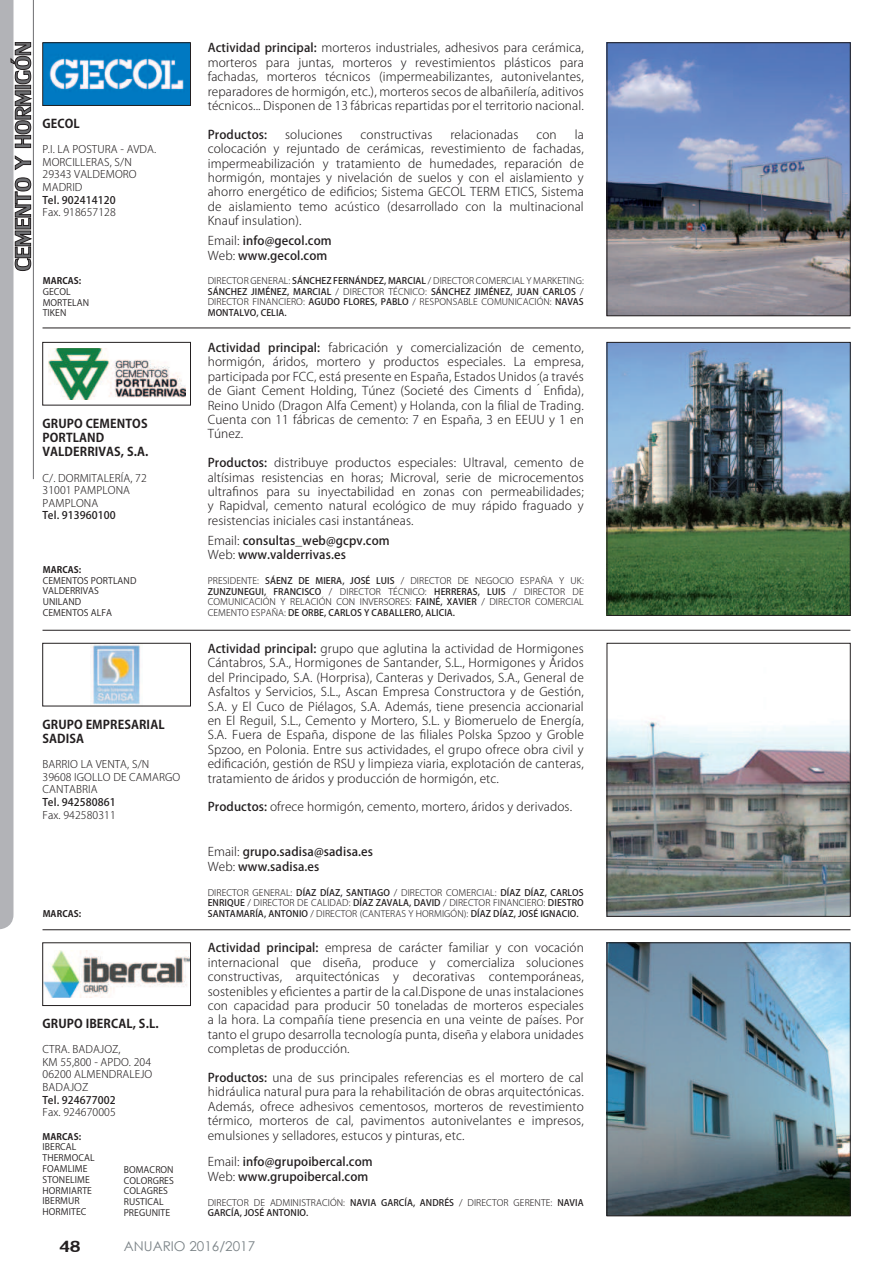
<style>
.page{position:relative;width:893px;height:1263px;background:#fff}
.page>*{position:absolute;margin:0;border:0;box-sizing:border-box;transform-origin:0 0}
.t1{font:24px "Lily UPC";color:#231f20}
.t2{font:13.5px "Century Gothic";color:#7b8387}
.t3{font:300 12px/14.4px "Koz Go Pro";letter-spacing:.01em;color:#231f20;text-align:justify}
.t4{font:500 12px/14.4px "Koz Go Pro";letter-spacing:.01em;color:#231f20}
.t5{font:700 12px/14.4px "Koz Go Pro";letter-spacing:.01em;color:#231f20}
.t6{font:300 10.5px/12.6px "Koz Go Pro";letter-spacing:.01em;color:#231f20}
.t7{font:500 10.5px "Koz Go Pro";letter-spacing:.01em;color:#231f20}
.t8{font:300 9px/10.5px "Koz Go Pro";letter-spacing:.01em;color:#231f20}
.t9{font:500 9px/10.5px "Koz Go Pro";letter-spacing:.01em;color:#231f20;text-align:justify}
.t10{font:9px/10.8px "Koz Go Pro";letter-spacing:.01em;color:#231f20}
.t11{font:700 9px "Koz Go Pro";letter-spacing:.01em;color:#231f20}
.s1{font-weight:500}
.s2{font-weight:300}
</style>
<div class="page">
<hr style="left:43px;top:328px;width:807px;height:1px;background:#231f20">
<hr style="left:43px;top:630px;width:807px;height:1px;background:#231f20">
<hr style="left:43px;top:929px;width:807px;height:1px;background:#231f20">
<img style="left:609px;top:45px;width:239px;height:269px">
<div style="left:607px;top:43px;width:243px;height:273px;border:1px solid #231f20"></div>
<img style="left:45px;top:45px;width:144px;height:59px">
<div style="left:43px;top:43px;width:148px;height:63px;border:1px solid #231f20"></div>
<img style="left:609px;top:344px;width:239px;height:270px">
<div style="left:607px;top:342px;width:243px;height:274px;border:1px solid #231f20"></div>
<img style="left:48px;top:348px;width:137px;height:51px">
<div style="left:43px;top:342px;width:148px;height:63px;border:1px solid #231f20"></div>
<img style="left:609px;top:720px;width:239px;height:194px">
<div style="left:607px;top:643px;width:243px;height:273px;border:1px solid #231f20"></div>
<img style="left:92px;top:645px;width:48px;height:59px">
<div style="left:43px;top:643px;width:148px;height:63px;border:1px solid #231f20"></div>
<img style="left:609px;top:944px;width:239px;height:270px">
<div style="left:607px;top:942px;width:243px;height:274px;border:1px solid #231f20"></div>
<img style="left:45px;top:951px;width:144px;height:47px">
<div style="left:43px;top:942px;width:148px;height:64px;border:1px solid #231f20"></div>
<svg style="left:0;top:0;width:31px;height:929px"></svg>
<hr style="left:33px;top:0;width:1px;height:479px;background:#6d6e71">
<p class="t5" style="left:43px;top:117px;width:39px">GECOL</p>
<p class="t6" style="left:43px;top:143px;width:115px">P.I. LA POSTURA - AVDA.<br>MORCILLERAS, S/N<br>29343 VALDEMORO<br>MADRID</p>
<p class="t7" style="left:43px;top:193px;width:75px">Tel. 902414120</p>
<p class="t6" style="left:43px;top:206px;width:75px">Fax. 918657128</p>
<p class="t11" style="left:43px;top:275px;width:40px">MARCAS:</p>
<p class="t10" style="left:43px;top:286px;width:48px">GECOL<br>MORTELAN<br>TIKEN</p>
<p class="t5" style="left:43px;top:417px;width:107px">GRUPO CEMENTOS<br>PORTLAND<br>VALDERRIVAS, S.A.</p>
<p class="t6" style="left:43px;top:471px;width:106px">C/. DORMITALERÍA, 72<br>31001 PAMPLONA<br>PAMPLONA</p>
<p class="t7" style="left:43px;top:509px;width:75px">Tel. 913960100</p>
<p class="t11" style="left:43px;top:564px;width:40px">MARCAS:</p>
<p class="t10" style="left:43px;top:575px;width:95px">CEMENTOS PORTLAND<br>VALDERRIVAS<br>UNILAND<br>CEMENTOS ALFA</p>
<p class="t5" style="left:43px;top:718px;width:124px">GRUPO EMPRESARIAL<br>SADISA</p>
<p class="t6" style="left:43px;top:758px;width:139px">BARRIO LA VENTA, S/N<br>39608 IGOLLO DE CAMARGO<br>CANTABRIA</p>
<p class="t7" style="left:43px;top:795px;width:75px">Tel. 942580861</p>
<p class="t6" style="left:43px;top:808px;width:75px">Fax. 942580311</p>
<p class="t3" style="left:208px;top:41px;width:378px"><span class="s1">Actividad principal:</span> morteros industriales, adhesivos para cerámica, morteros para juntas, morteros y revestimientos plásticos para fachadas, morteros técnicos (impermeabilizantes, autonivelantes, reparadores de hormigón, etc.), morteros secos de albañilería, aditivos técnicos... Disponen de 13 fábricas repartidas por el territorio nacional.</p>
<p class="t4" style="left:208px;top:128px;width:61px">Productos:</p>
<p class="t3" style="left:285px;top:127px;width:59px">soluciones</p>
<p class="t3" style="left:361px;top:127px;width:73px">constructivas</p>
<p class="t3" style="left:450px;top:127px;width:70px">relacionadas</p>
<p class="t3" style="left:536px;top:127px;width:22px">con</p>
<p class="t3" style="left:208px;top:127px;width:378px;text-indent:367px">la colocación y rejuntado de cerámicas, revestimiento de fachadas, impermeabilización y tratamiento de humedades, reparación de hormigón, montajes y nivelación de suelos y con el aislamiento y ahorro energético de edi昀椀cios; Sistema GECOL TERM ETICS, Sistema de aislamiento temo acústico (desarrollado con la multinacional Knauf insulation).</p>
<p class="t4" style="left:208px;top:234px;width:125px"><span class="s2">Email:</span> info@gecol.com<br><span class="s2">Web:</span> www.gecol.com</p>
<p class="t9" style="left:208px;top:276px;width:378px"><span class="s2">DIRECTOR GENERAL:</span> SÁNCHEZ FERNÁNDEZ, MARCIAL <span class="s2">/ DIRECTOR COMERCIAL Y MARKETING:<br></span>SÁNCHEZ JIMÉNEZ, MARCIAL <span class="s2">/ DIRECTOR TÉCNICO:</span> SÁNCHEZ JIMÉNEZ, JUAN CARLOS <span class="s2">/ DIRECTOR FINANCIERO:</span> AGUDO FLORES, PABLO <span class="s2">/ RESPONSABLE COMUNICACIÓN:</span> NAVAS MONTALVO, CELIA.</p>
<p class="t3" style="left:208px;top:340px;width:378px"><span class="s1">Actividad principal:</span> fabricación y comercialización de cemento, hormigón, áridos, mortero y productos especiales. La empresa, participada por FCC, está presente en España, Estados Unidos (a través de Giant Cement Holding, Túnez (Societé des Ciments d´En昀椀da), Reino Unido (Dragon Alfa Cement) y Holanda, con la 昀椀lial de Trading.<br>Cuenta con 11 fábricas de cemento: 7 en España, 3 en EEUU y 1 en Túnez.</p>
<p class="t3" style="left:208px;top:456px;width:378px"><span class="s1">Productos:</span> distribuye productos especiales: Ultraval, cemento de altísimas resistencias en horas; Microval, serie de microcementos ultra昀椀nos para su inyectabilidad en zonas con permeabilidades; y Rapidval, cemento natural ecológico de muy rápido fraguado y resistencias iniciales casi instantáneas.</p>
<p class="t4" style="left:208px;top:534px;width:183px"><span class="s2">Email:</span> consultas_web@gcpv.com<br><span class="s2">Web:</span> www.valderrivas.es</p>
<p class="t8" style="left:208px;top:576px;width:378px;text-align:justify">PRESIDENTE: <span class="s1">SÁENZ DE MIERA, JOSÉ LUIS</span> / DIRECTOR DE NEGOCIO ESPAÑA Y UK:<br><span class="s1">ZUNZUNEGUI, FRANCISCO</span> / DIRECTOR TÉCNICO: <span class="s1">HERRERAS, LUIS</span> / DIRECTOR DE COMUNICACIÓN Y RELACIÓN CON INVERSORES: <span class="s1">FAINÉ, XAVIER</span> / DIRECTOR COMERCIAL CEMENTO ESPAÑA: <span class="s1">DE ORBE, CARLOS Y CABALLERO, ALICIA.</span></p>
<p class="t3" style="left:208px;top:641px;width:378px"><span class="s1">Actividad principal:</span> grupo que aglutina la actividad de Hormigones Cántabros, S.A., Hormigones de Santander, S.L., Hormigones y Áridos del Principado, S.A. (Horprisa), Canteras y Derivados, S.A., General de Asfaltos y Servicios, S.L., Ascan Empresa Constructora y de Gestión, S.A. y El Cuco de Piélagos, S.A. Además, tiene presencia accionarial en El Reguil, S.L., Cemento y Mortero, S.L. y Biomeruelo de Energía, S.A. Fuera de España, dispone de las 昀椀liales Polska Spzoo y Groble Spzoo, en Polonia. Entre sus actividades, el grupo ofrece obra civil y edi昀椀cación, gestión de RSU y limpieza viaria, explotación de canteras, tratamiento de áridos y producción de hormigón, etc.</p>
<p class="t3" style="left:208px;top:800px;width:366px"><span class="s1">Productos:</span> ofrece hormigón, cemento, mortero, áridos y derivados.</p>
<p class="t4" style="left:208px;top:845px;width:167px"><span class="s2">Email:</span> grupo.sadisa@sadisa.es<br><span class="s2">Web:</span> www.sadisa.es</p>
<p class="t8" style="left:208px;top:887px;width:378px">DIRECTOR GENERAL: <span class="s1">DÍAZ DÍAZ, SANTIAGO</span> / DIRECTOR COMERCIAL: <span class="s1">DÍAZ DÍAZ, CARLOS<br>ENRIQUE</span> / DIRECTOR DE CALIDAD: <span class="s1">DÍAZ ZAVALA, DAVID</span> / DIRECTOR FINANCIERO: <span class="s1">DIESTRO</span></p>
<p class="t11" style="left:43px;top:908px;width:40px">MARCAS:</p>
<p class="t9" style="left:208px;top:908px;width:372px">SANTAMARÍA, ANTONIO <span class="s2">/ DIRECTOR (CANTERAS Y HORMIGÓN):</span> DÍAZ DÍAZ, JOSÉ IGNACIO.</p>
<p class="t3" style="left:208px;top:941px;width:378px"><span class="s1">Actividad principal:</span> empresa de carácter familiar y con vocación internacional que diseña, produce y comercializa soluciones constructivas, arquitectónicas y decorativas contemporáneas, sostenibles y e昀椀cientes a partir de la cal.Dispone de unas instalaciones con capacidad para producir 50 toneladas de morteros especiales a la hora. La compañía tiene presencia en una veinte de países. Por tanto el grupo desarrolla tecnología punta, diseña y elabora unidades completas de producción.</p>
<p class="t3" style="left:208px;top:1070px;width:378px"><span class="s1">Productos:</span> una de sus principales referencias es el mortero de cal hidráulica natural pura para la rehabilitación de obras arquitectónicas.<br>Además, ofrece adhesivos cementosos, morteros de revestimiento térmico, morteros de cal, pavimentos autonivelantes e impresos, emulsiones y selladores, estucos y pinturas, etc.</p>
<p class="t5" style="left:43px;top:1017px;width:118px">GRUPO IBERCAL, S.L.</p>
<p class="t6" style="left:43px;top:1043px;width:111px">CTRA. BADAJOZ,<br>KM 55,800 - APDO. 204<br>06200 ALMENDRALEJO<br>BADAJOZ</p>
<p class="t7" style="left:43px;top:1093px;width:75px">Tel. 924677002</p>
<p class="t6" style="left:43px;top:1106px;width:75px">Fax. 924670005</p>
<p class="t11" style="left:43px;top:1130px;width:40px">MARCAS:</p>
<p class="t10" style="left:43px;top:1142px;width:54px">IBERCAL<br>THERMOCAL<br>FOAMLIME<br>STONELIME<br>HORMIARTE<br>IBERMUR<br>HORMITEC</p>
<p class="t4" style="left:208px;top:1155px;width:167px"><span class="s2">Email:</span> info@grupoibercal.com<br><span class="s2">Web:</span> www.grupoibercal.com</p>
<p class="t8" style="left:208px;top:1197px;width:378px">DIRECTOR DE ADMINISTRACIÓN: <span class="s1">NAVIA GARCÍA, ANDRÉS</span> / DIRECTOR GERENTE: <span class="s1">NAVIA<br>GARCÍA, JOSÉ ANTONIO.</span></p>
<p class="t10" style="left:124px;top:1164px;width:52px">BOMACRON<br>COLORGRES<br>COLAGRES<br>RUSTICAL<br>PREGUNITE</p>
<h1 class="t1" style="left:59px;top:1229px;width:23px">48</h1>
<p class="t2" style="left:124px;top:1241px;width:133px">ANUARIO 2016/2017</p>
</div>
